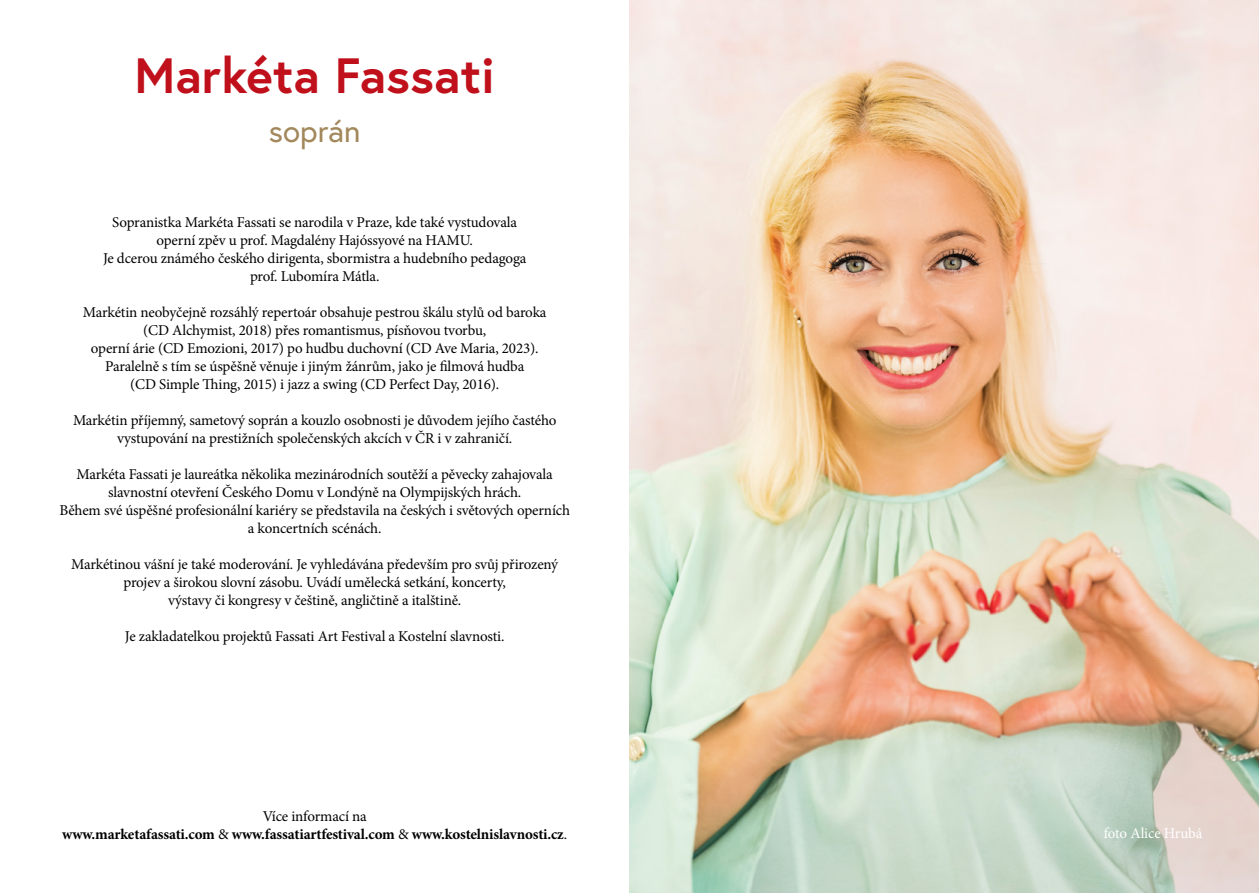
<style>
.page{position:relative;width:1259px;height:893px;background:#fff}
.page>*{position:absolute;margin:0;border:0;box-sizing:border-box;transform-origin:0 0}
.t1{font:700 49.5px "Europa";color:#c0101b}
.t2{font:31.5px "Europa";color:#a2885a}
.t3{font:15px/18px "Minion Pro";letter-spacing:-.01em;color:#000;text-align:center}
.t4{font:700 15px/18px "Minion Pro";letter-spacing:-.01em;color:#000;text-align:center}
.t5{font:15px "Minion Pro";letter-spacing:-.01em;color:#fff}
.s1{font-weight:400}
</style>
<div class="page">
<img style="left:629px;top:0;width:630px;height:893px">
<h1 class="t1" style="left:134px;top:42px;width:362px">Markéta Fassati</h1>
<h2 class="t2" style="left:269px;top:111px;width:93px">soprán</h2>
<p class="t3" style="left:103px;top:213px;width:425px">Sopranistka Markéta Fassati se narodila v Praze, kde také vystudovala operní zpěv u prof. Magdalény Hajóssyové na HAMU.<br>Je dcerou známého českého dirigenta, sbormistra a hudebního pedagoga prof. Lubomíra Mátla.</p>
<p class="t3" style="left:83px;top:303px;width:465px">Markétin neobyčejně rozsáhlý repertoár obsahuje pestrou škálu stylů od baroka (CD Alchymist, 2018) přes romantismus, písňovou tvorbu,<br>operní árie (CD Emozioni, 2017) po hudbu duchovní (CD Ave Maria, 2023).<br>Paralelně s tím se úspěšně věnuje i jiným žánrům, jako je filmová hudba<br>(CD Simple Thing, 2015) i jazz a swing (CD Perfect Day, 2016).</p>
<p class="t3" style="left:73px;top:411px;width:485px">Markétin příjemný, sametový soprán a kouzlo osobnosti je důvodem jejího častého vystupování na prestižních společenských akcích v ČR i v zahraničí.</p>
<p class="t3" style="left:59px;top:465px;width:512px">Markéta Fassati je laureátka několika mezinárodních soutěží a pěvecky zahajovala slavnostní otevření Českého Domu v Londýně na Olympijských hrách.<br>Během své úspěšné profesionální kariéry se představila na českých i světových operních a koncertních scénách.</p>
<p class="t3" style="left:71px;top:555px;width:488px">Markétinou vášní je také moderování. Je vyhledávána především pro svůj přirozený projev a širokou slovní zásobu. Uvádí umělecká setkání, koncerty,<br>výstavy či kongresy v češtině, angličtině a italštině.</p>
<p class="t3" style="left:125px;top:627px;width:381px">Je zakladatelkou projektů Fassati Art Festival a Kostelní slavnosti.</p>
<p class="t4" style="left:62px;top:807px;width:506px"><span class="s1">Více informací na<br></span>www.marketafassati.com <span class="s1">&amp;</span> www.fassatiartfestival.com <span class="s1">&amp;</span> www.kostelnislavnosti.cz<span class="s1">.</span></p>
<p class="t5" style="left:1103px;top:823px;width:100px">foto Alice Hrubá</p>
</div>
